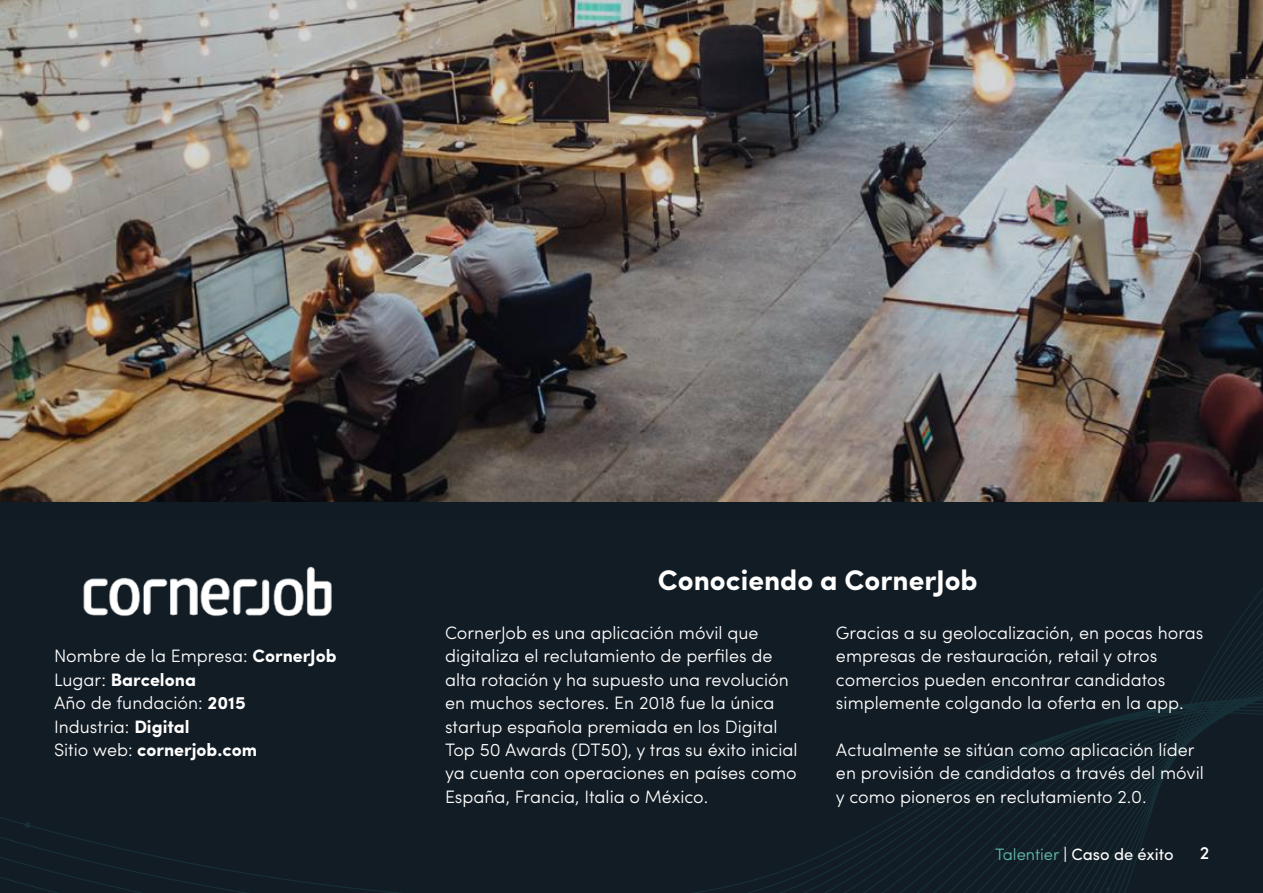
<style>
.page{position:relative;width:1263px;height:893px;background:#fff}
.page>*{position:absolute;margin:0;border:0;box-sizing:border-box;transform-origin:0 0}
.t1{font:700 28.5px "Sofia Pro";color:#fff}
.t2{font:300 18px/23.4px "Sofia Pro";color:#fff}
.t3{font:500 18px "Sofia Pro";color:#fff}
.t4{font:16.5px "Sofia Pro";color:#fff}
.s1{font-weight:700}
.s2{font-weight:300;color:#61bdac}
.s3{font-weight:500}
</style>
<div class="page">
<div style="left:0;top:502px;width:1263px;height:391px;background:#121c24"></div>
<svg style="left:0;top:588px;width:1263px;height:305px"></svg>
<img style="left:83px;top:566px;width:258px;height:73px">
<img style="left:0;top:0;width:1263px;height:502px">
<p class="t2" style="left:54px;top:643px;width:284px">Nombre de la Empresa: <span class="s1">CornerJob<br></span>Lugar: <span class="s1">Barcelona<br></span>Año de fundación: <span class="s1">2015<br></span>Industria: <span class="s1">Digital<br></span>Sitio web: <span class="s1">cornerjob.com</span></p>
<h1 class="t1" style="left:658px;top:558px;width:321px">Conociendo a CornerJob</h1>
<p class="t2" style="left:445px;top:620px;width:354px">CornerJob es una aplicación móvil que digitaliza el reclutamiento de perfiles de alta rotación y ha supuesto una revolución en muchos sectores. En 2018 fue la única startup española premiada en los Digital Top 50 Awards (DT50), y tras su éxito inicial ya cuenta con operaciones en países como España, Francia, Italia o México.</p>
<p class="t2" style="left:836px;top:620px;width:369px">Gracias a su geolocalización, en pocas horas empresas de restauración, retail y otros comercios pueden encontrar candidatos simplemente colgando la oferta en la app.</p>
<p class="t2" style="left:836px;top:737px;width:369px">Actualmente se sitúan como aplicación líder en provisión de candidatos a través del móvil y como pioneros en reclutamiento 2.0.</p>
<p class="t4" style="left:995px;top:842px;width:180px"><span class="s2">Talentier</span> <span class="s3">|</span> Caso de éxito</p>
<p class="t3" style="left:1200px;top:839px;width:11px">2</p>
</div>
